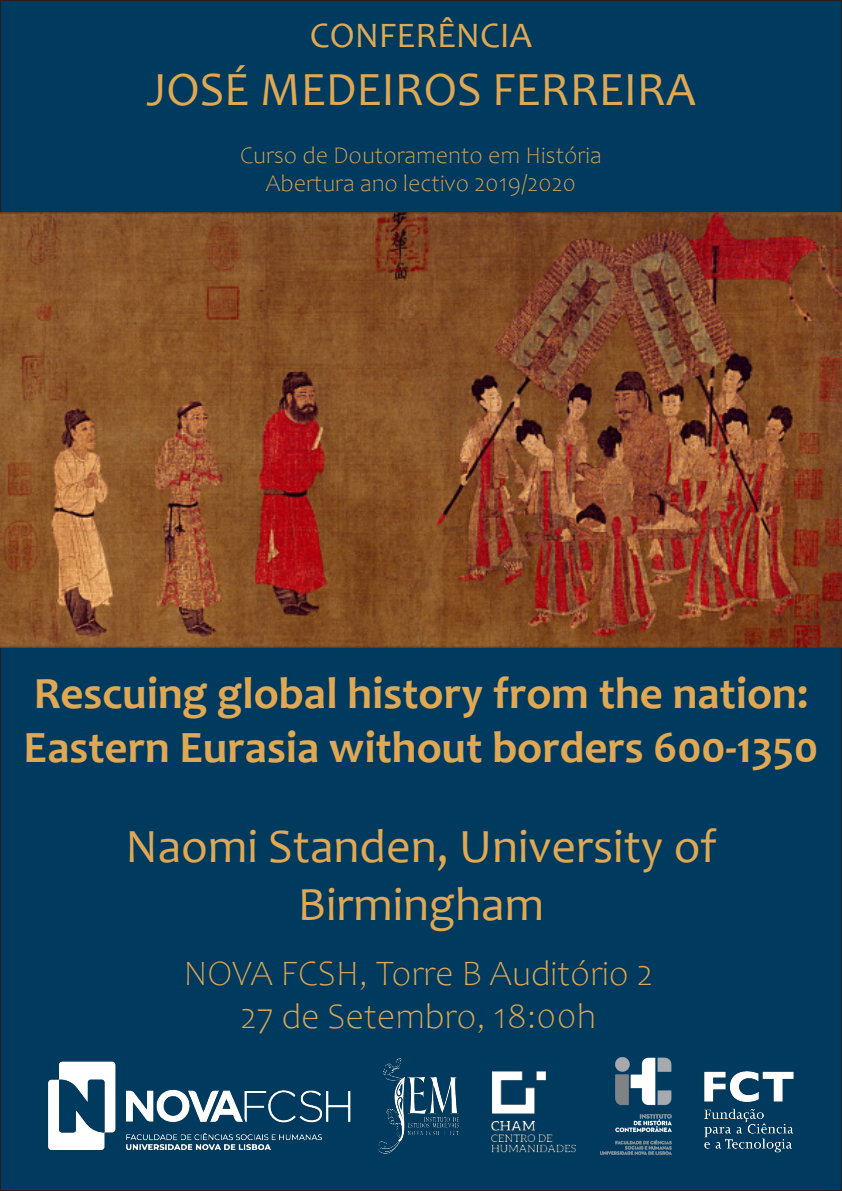
<style>
.page{position:relative;width:842px;height:1191px;background:#fff}
.page>*{position:absolute;margin:0;border:0;box-sizing:border-box;transform-origin:0 0}
.t1{font:48px/57.6px "Candara";color:#e1a853;text-align:center}
.t2{font:700 45px "Candara";color:#e1a853}
.t3{font:300 36px "Candara";color:#e1a853}
.t4{font:36px "Candara";color:#e1a853}
.t5{font:300 24px "Candara";color:#e1a853}
</style>
<div class="page">
<div style="left:0;top:0;width:841px;height:1190px;background:#003b5f"></div>
<img style="left:0;top:213px;width:842px;height:434px">
<img style="left:378px;top:1058px;width:81px;height:96px">
<img style="left:48px;top:1061px;width:303px;height:89px">
<img style="left:704px;top:1071px;width:90px;height:82px">
<img style="left:491px;top:1071px;width:85px;height:82px">
<img style="left:601px;top:1057px;width:71px;height:97px">
<p class="t4" style="left:310px;top:13px;width:224px">CONFERÊNCIA</p>
<p class="t1" style="left:146px;top:60px;width:551px">JOSÉ MEDEIROS FERREIRA</p>
<p class="t5" style="left:240px;top:142px;width:363px">Curso de Doutoramento em História</p>
<p class="t5" style="left:266px;top:170px;width:312px">Abertura ano lectivo 2019/2020</p>
<p class="t2" style="left:34px;top:664px;width:776px">Rescuing global history from the nation:</p>
<p class="t2" style="left:24px;top:718px;width:796px">Eastern Eurasia without borders 600-1350</p>
<p class="t1" style="left:125px;top:817px;width:593px">Naomi Standen, University of<br>Birmingham</p>
<p class="t3" style="left:183px;top:953px;width:471px">NOVA FCSH, Torre B Auditório 2</p>
<p class="t3" style="left:240px;top:996px;width:357px">27 de Setembro, 18:00h</p>
</div>
